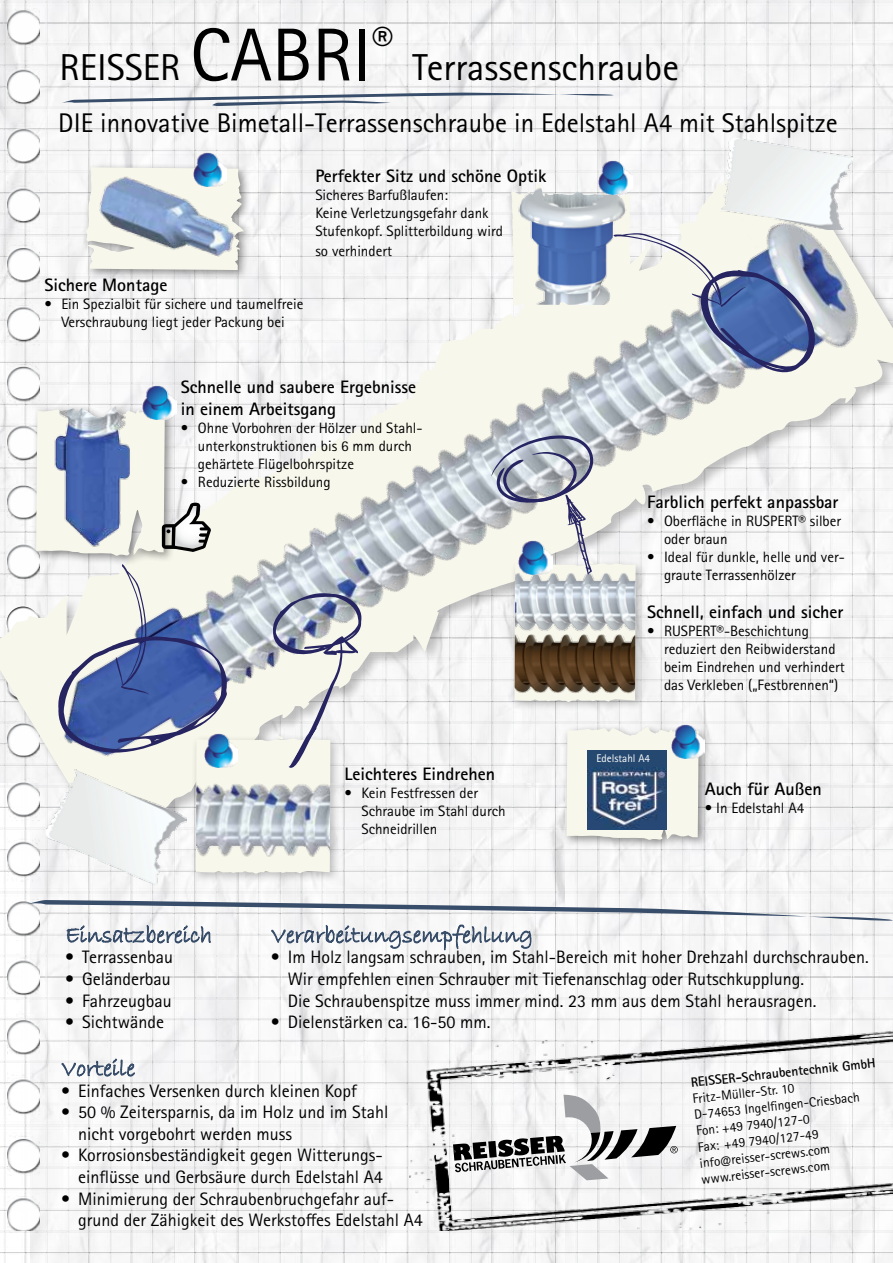
<style>
.page{position:relative;width:893px;height:1263px;background:#fff}
.page>*{position:absolute;margin:0;border:0;box-sizing:border-box;transform-origin:0 0}
.t1{font:37.5px "Rotis Sans Serif Pro";color:#000}
.t2{font:27px "Rotis Sans Serif Pro";color:#000}
.t3{font:18px/21.6px "Rotis Sans Serif Pro";color:#000}
.t4{font:700 18px/21.6px "Rotis Sans Serif Pro";color:#000}
.t5{font:15px/18px "Rotis Sans Serif Pro";color:#000}
.t6{font:13.5px/16.2px "Rotis Sans Serif Pro";color:#000}
.t7{font:700 13.5px "Rotis Sans Serif Pro";color:#000}
.t8{font:11.1px "Rotis Sans Serif Pro";color:#fff}
.s1{font-size:75px}
</style>
<div class="page">
<img style="left:0;top:0;width:893px;height:1263px">
<img style="left:7px;top:9px;width:33px;height:1223px">
<img style="left:0;top:159px;width:893px;height:682px">
<div style="left:31px;top:402px;width:145px;height:164px;background:#000;opacity:.43"></div>
<div style="left:509px;top:556px;width:138px;height:156px;background:#000;opacity:.24"></div>
<div style="left:191px;top:731px;width:150px;height:153px;background:#000;opacity:.24"></div>
<svg style="left:491px;top:435px;width:145px;height:268px;background:#bbb9b7"></svg>
<img style="left:721px;top:138px;width:131px;height:91px">
<img style="left:45px;top:770px;width:141px;height:115px">
<img style="left:143px;top:385px;width:33px;height:17px">
<img style="left:519px;top:540px;width:34px;height:34px">
<img style="left:410px;top:1025px;width:483px;height:205px">
<svg style="left:7px;top:900px;width:886px;height:53px"></svg>
<svg style="left:57px;top:564px;width:305px;height:310px;background:#c3c9d4"></svg>
<img style="left:598px;top:160px;width:34px;height:23px">
<svg style="left:511px;top:183px;width:308px;height:193px;background:#c1c9d4"></svg>
<svg style="left:61px;top:1054px;width:75px;height:28px"></svg>
<svg style="left:49px;top:92px;width:593px;height:15px"></svg>
<svg style="left:36px;top:402px;width:175px;height:155px;background:#bcc4d2"></svg>
<div style="left:561px;top:722px;width:149px;height:128px;background:#000;opacity:.43"></div>
<svg style="left:566px;top:723px;width:133px;height:117px;background:#eaebe4"></svg>
<img style="left:671px;top:724px;width:34px;height:35px">
<div style="left:81px;top:162px;width:173px;height:119px;background:#000;opacity:.43"></div>
<img style="left:85px;top:167px;width:163px;height:103px">
<img style="left:193px;top:152px;width:34px;height:35px">
<img style="left:588px;top:751px;width:78px;height:78px">
<div style="left:588px;top:751px;width:77px;height:16px;background:#254870"></div>
<h1 class="t1" style="left:60px;top:46px;width:335px">REISSER <span class="s1">CABRI</span><sup>®</sup></h1>
<h1 class="t1" style="left:412px;top:46px;width:268px">Terrassenschraube</h1>
<h2 class="t2" style="left:58px;top:107px;width:781px">DIE innovative Bimetall-Terrassenschraube in Edelstahl A4 mit Stahlspitze</h2>
<p class="t4" style="left:44px;top:274px;width:124px">Sichere Montage</p>
<p class="t5" style="left:44px;top:295px;width:261px;text-align:center">• Ein Spezialbit für sichere und taumelfreie<br>Verschraubung liegt jeder Packung bei</p>
<p class="t4" style="left:315px;top:165px;width:232px">Perfekter Sitz und schöne Optik</p>
<p class="t5" style="left:315px;top:186px;width:189px">Sicheres Barfußlaufen:<br>Keine Verletzungsgefahr dank<br>Stufenkopf. Splitterbildung wird</p>
<p class="t5" style="left:315px;top:242px;width:78px">so verhindert</p>
<p class="t4" style="left:181px;top:376px;width:237px">Schnelle und saubere Ergebnisse in einem Arbeitsgang</p>
<p class="t5" style="left:198px;top:419px;width:226px;text-indent:-17px">• Ohne Vorbohren der Hölzer und Stahl&shy;unterkonstruktionen bis 6 mm durch gehärtete Flügelbohrspitze</p>
<p class="t5" style="left:181px;top:473px;width:151px">• Reduzierte Rissbildung</p>
<p class="t4" style="left:344px;top:763px;width:152px">Leichteres Eindrehen</p>
<p class="t5" style="left:361px;top:784px;width:146px;text-indent:-17px">• Kein Festfressen der<br>Schraube im Stahl durch<br>Schneidrillen</p>
<p class="t4" style="left:647px;top:491px;width:193px">Farblich perfekt anpassbar</p>
<p class="t5" style="left:664px;top:512px;width:179px;text-indent:-17px">• Oberfläche in RUSPERT® silber oder braun</p>
<p class="t5" style="left:664px;top:548px;width:182px;text-indent:-17px">• Ideal für dunkle, helle und ver&shy;graute Terrassenhölzer</p>
<p class="t4" style="left:647px;top:600px;width:198px">Schnell, einfach und sicher</p>
<p class="t5" style="left:664px;top:622px;width:182px;text-indent:-17px">• RUSPERT®-Beschichtung reduziert den Reibwiderstand beim Eindrehen und verhindert das Verkleben („Festbrennen“)</p>
<p class="t8" style="left:596px;top:752px;width:55px">Edelstahl A4</p>
<p class="t4" style="left:705px;top:778px;width:119px">Auch für Außen</p>
<p class="t5" style="left:705px;top:799px;width:101px">• In Edelstahl A4</p>
<p class="t3" style="left:65px;top:947px;width:109px">• Terrassenbau</p>
<p class="t3" style="left:65px;top:968px;width:107px">• Geländerbau</p>
<p class="t3" style="left:65px;top:990px;width:108px">• Fahrzeugbau</p>
<p class="t3" style="left:65px;top:1011px;width:100px">• Sichtwände</p>
<p class="t3" style="left:288px;top:947px;width:582px;text-indent:-17px">• Im Holz langsam schrauben, im Stahl-Bereich mit hoher Drehzahl durchschrauben.<br>Wir empfehlen einen Schrauber mit Tiefenanschlag oder Rutschkupplung.<br>Die Schraubenspitze muss immer mind. 23 mm aus dem Stahl herausragen.</p>
<p class="t3" style="left:271px;top:1011px;width:221px">• Dielenstärken ca. 16-50 mm.</p>
<p class="t3" style="left:61px;top:1080px;width:297px">• Einfaches Versenken durch kleinen Kopf</p>
<p class="t3" style="left:78px;top:1101px;width:312px;text-indent:-17px">• 50 % Zeitersparnis, da im Holz und im Stahl nicht vorgebohrt werden muss</p>
<p class="t3" style="left:61px;top:1145px;width:323px;text-align:right">• Korrosionsbeständigkeit gegen Witterungs&shy;einflüsse und Gerbsäure durch Edelstahl A4</p>
<p class="t3" style="left:78px;top:1188px;width:346px;text-indent:-17px">• Minimierung der Schraubenbruchgefahr auf&shy;grund der Zähigkeit des Werkstoffes Edelstahl A4</p>
<p class="t7" style="left:735px;top:1069px;width:142px;rotate:-6deg">-Schraubentechnik GmbH</p>
<p class="t6" style="left:692px;top:1090px;width:168px;rotate:-6deg">Fritz-Müller-Str. 10<br>D-74653 Ingelfi ngen-Criesbach<br>Fon: +49 7940/127-0<br>Fax: +49 7940/127-49 info@reisser-screws.com www.reisser-screws.com</p>
<p class="t7" style="left:690px;top:1074px;width:25px;rotate:-6deg">Reisser</p>
</div>
